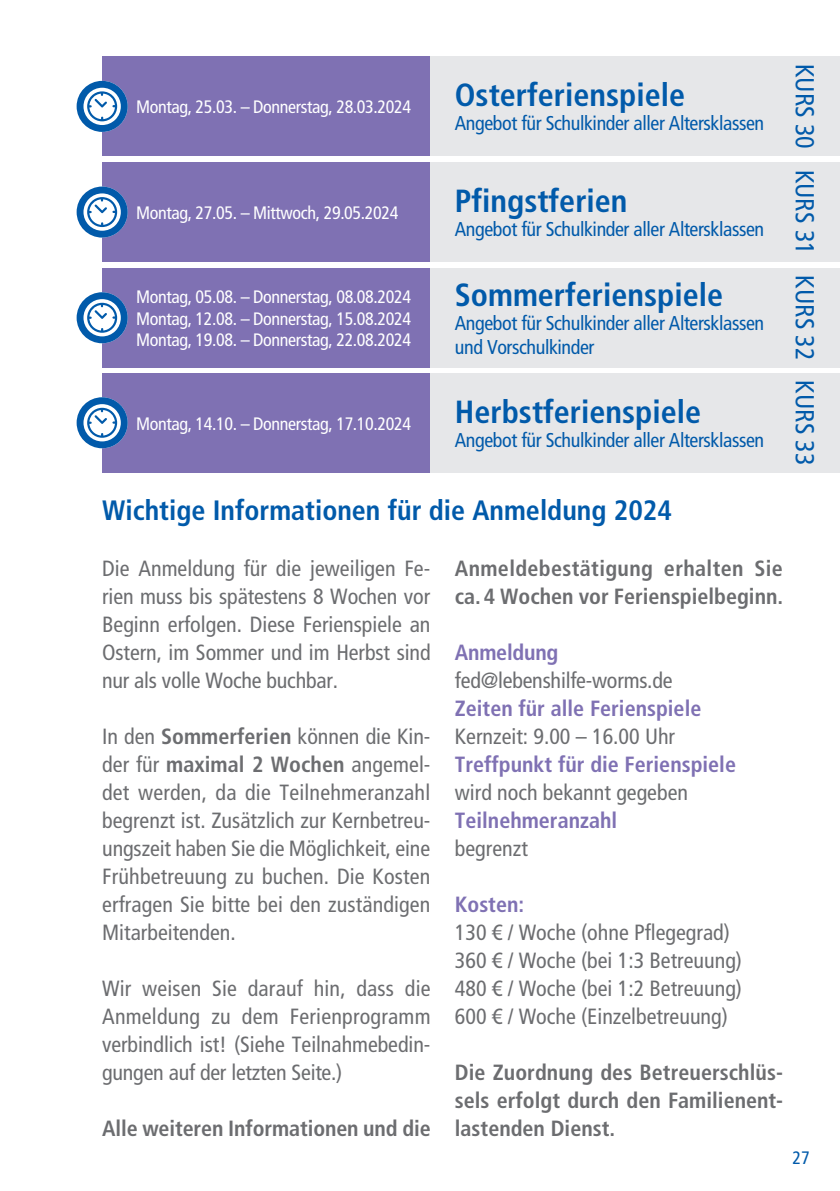
<style>
.page{position:relative;width:840px;height:1191px;background:#fff}
.page>*{position:absolute;margin:0;border:0;box-sizing:border-box;transform-origin:0 0}
.t1{font:700 condensed 32px "Frutiger LT Std";color:#015aaa}
.t2{font:700 condensed 28px "Frutiger LT Std";color:#015aaa}
.t3{font:condensed 26px "Frutiger LT Std";color:#015aaa}
.t4{font:condensed 22px/28px "Frutiger LT Std";color:#6c6d70;text-align:justify}
.t5{font:700 condensed 22px/28px "Frutiger LT Std";color:#6c6d70}
.t6{font:700 condensed 22px "Frutiger LT Std";color:#7f71b3}
.t7{font:condensed 20px/24px "Frutiger LT Std";letter-spacing:-.02em;color:#015aaa}
.t8{font:condensed 18px/21.6px "Frutiger LT Std";letter-spacing:-.02em;color:#fff;text-align:justify}
.t9{font:condensed 18px "Frutiger LT Std";color:#015aaa}
.s1{font-weight:700}
</style>
<div class="page">
<div style="left:102px;top:57px;width:328px;height:99px;background:#7f71b3"></div>
<div style="left:102px;top:162px;width:328px;height:100px;background:#7f71b3"></div>
<svg style="left:77px;top:81px;width:51px;height:51px"></svg>
<svg style="left:77px;top:186px;width:51px;height:52px"></svg>
<div style="left:430px;top:57px;width:409px;height:99px;background:#e6e7e9"></div>
<div style="left:430px;top:162px;width:409px;height:100px;background:#e6e7e9"></div>
<div style="left:102px;top:268px;width:328px;height:99px;background:#7f71b3"></div>
<svg style="left:77px;top:292px;width:51px;height:51px"></svg>
<div style="left:430px;top:268px;width:409px;height:99px;background:#e6e7e9"></div>
<div style="left:102px;top:373px;width:328px;height:99px;background:#7f71b3"></div>
<svg style="left:77px;top:397px;width:51px;height:51px"></svg>
<div style="left:430px;top:373px;width:409px;height:99px;background:#e6e7e9"></div>
<p class="t8" style="left:136px;top:96px;width:276px">Montag, 25.03. – Donnerstag, 28.03.2024</p>
<p class="t8" style="left:136px;top:202px;width:263px">Montag, 27.05. – Mittwoch, 29.05.2024</p>
<p class="t8" style="left:136px;top:286px;width:276px">Montag, 05.08. – Donnerstag, 08.08.2024<br>Montag, 12.08. – Donnerstag, 15.08.2024<br>Montag, 19.08. – Donnerstag, 22.08.2024</p>
<p class="t8" style="left:136px;top:412px;width:276px">Montag, 14.10. – Donnerstag, 17.10.2024</p>
<h1 class="t1" style="left:454px;top:76px;width:231px">Osterferienspiele</h1>
<p class="t7" style="left:454px;top:112px;width:310px">Angebot für Schulkinder aller Altersklassen</p>
<h1 class="t1" style="left:454px;top:182px;width:174px">Pfingstferien</h1>
<p class="t7" style="left:454px;top:217px;width:310px">Angebot für Schulkinder aller Altersklassen</p>
<h1 class="t1" style="left:454px;top:276px;width:269px">Sommerferienspiele</h1>
<p class="t7" style="left:454px;top:311px;width:310px">Angebot für Schulkinder aller Altersklassen und Vorschulkinder</p>
<h1 class="t1" style="left:454px;top:393px;width:247px">Herbstferienspiele</h1>
<p class="t7" style="left:454px;top:428px;width:310px">Angebot für Schulkinder aller Altersklassen</p>
<p class="t3" style="left:819px;top:64px;width:192px;rotate:90deg">KURS 30 KURS 31</p>
<p class="t3" style="left:819px;top:275px;width:87px;rotate:90deg">KURS 32</p>
<p class="t3" style="left:819px;top:380px;width:87px;rotate:90deg">KURS 33</p>
<p class="t2" style="left:102px;top:494px;width:571px">Wichtige Informationen für die Anmeldung 2024</p>
<p class="t4" style="left:102px;top:555px;width:330px">Die Anmeldung für die jeweiligen Fe&shy;rien muss bis spätestens 8 Wochen vor Beginn erfolgen. Diese Ferienspiele an Ostern, im Sommer und im Herbst sind nur als volle Woche buchbar.</p>
<p class="t4" style="left:102px;top:723px;width:330px">In den <span class="s1">Sommerferien</span> können die Kin&shy;der für <span class="s1">maximal 2 Wochen</span> angemel&shy;det werden, da die Teilnehmeranzahl begrenzt ist. Zusätzlich zur Kernbetreu&shy;ungszeit haben Sie die Möglichkeit, eine Frühbetreuung zu buchen. Die Kosten erfragen Sie bitte bei den zuständigen Mitarbeitenden.</p>
<p class="t4" style="left:102px;top:975px;width:330px">Wir weisen Sie darauf hin, dass die Anmeldung zu dem Ferienprogramm verbindlich ist! (Siehe Teilnahmebedin&shy;gungen auf der letzten Seite.)</p>
<p class="t5" style="left:102px;top:1114px;width:330px">Alle weiteren Informationen und die</p>
<p class="t5" style="left:454px;top:554px;width:329px">Anmeldebestätigung erhalten Sie ca.4 Wochen vor Ferienspielbeginn.</p>
<p class="t6" style="left:454px;top:639px;width:105px">Anmeldung</p>
<p class="t4" style="left:454px;top:667px;width:219px">fed@lebenshilfe-worms.de</p>
<p class="t6" style="left:454px;top:695px;width:248px">Zeiten für alle Ferienspiele</p>
<p class="t4" style="left:454px;top:723px;width:222px">Kernzeit: 9.00 – 16.00 Uhr</p>
<p class="t6" style="left:454px;top:751px;width:282px">Treffpunkt für die Ferienspiele</p>
<p class="t4" style="left:454px;top:779px;width:234px">wird noch bekannt gegeben</p>
<p class="t6" style="left:454px;top:807px;width:164px">Teilnehmeranzahl</p>
<p class="t4" style="left:454px;top:835px;width:74px">begrenzt</p>
<p class="t6" style="left:454px;top:891px;width:71px">Kosten:</p>
<p class="t4" style="left:454px;top:919px;width:288px;text-align:left">130 € / Woche (ohne Pflegegrad)<br>360 € / Woche (bei 1:3 Betreuung)<br>480 € / Woche (bei 1:2 Betreuung)<br>600 € / Woche (Einzelbetreuung)</p>
<p class="t5" style="left:454px;top:1058px;width:329px;text-align:justify">Die Zuordnung des Betreuerschlüs&shy;sels erfolgt durch den Familienent&shy;lastenden Dienst.</p>
<p class="t9" style="left:792px;top:1147px;width:19px">27</p>
</div>
